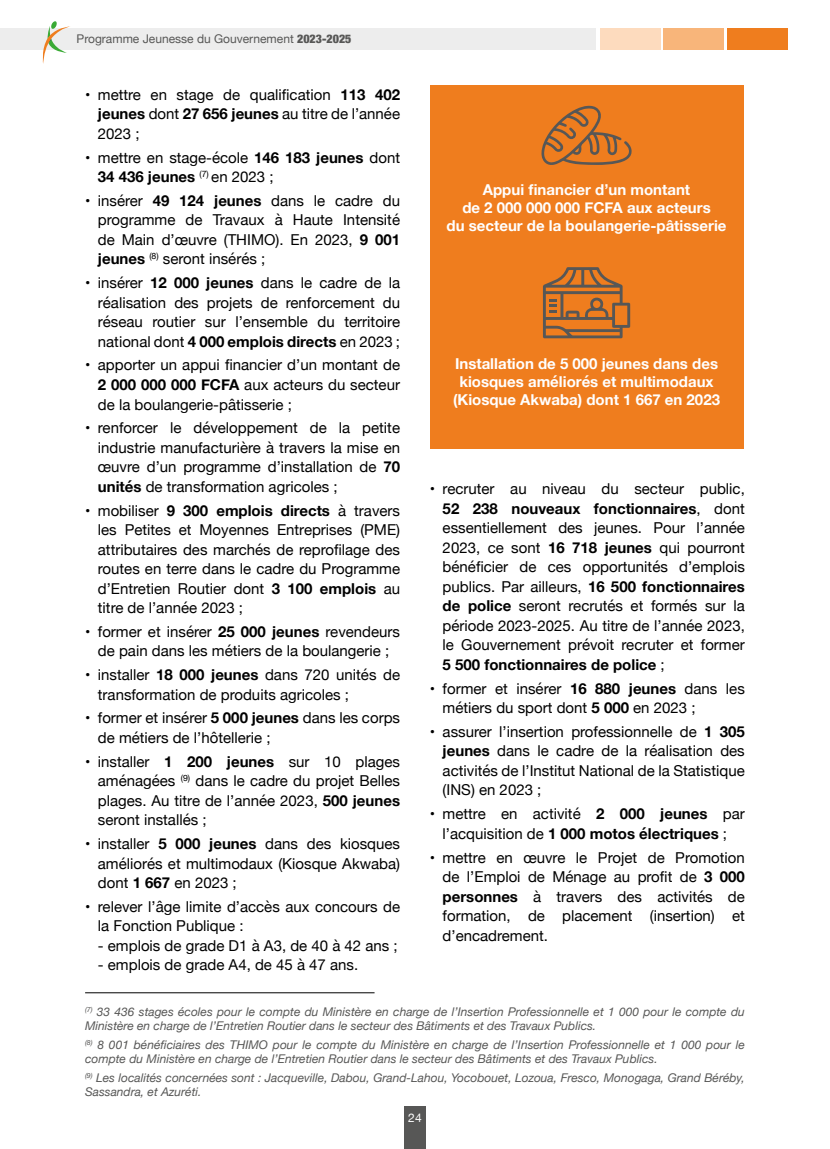
<style>
.page{position:relative;width:830px;height:1149px;background:#fff}
.page>*{position:absolute;margin:0;border:0;box-sizing:border-box;transform-origin:0 0}
.t1{font:15px/19.5px "Helvetica Neue";color:#000;text-align:justify}
.t2{font:700 15px/18px "Helvetica Neue";color:#fff;text-align:center}
.t3{font:italic 12px/14.4px "Helvetica Neue";color:#575756}
.t4{font:12px "Helvetica Neue";color:#575756}
.t5{font:12px "Helvetica Neue";color:#fff}
.s1{font-weight:900;font-stretch:condensed}
.s2{font-weight:700}
</style>
<div class="page">
<div style="left:404px;top:1105px;width:21px;height:43px;background:#575756"></div>
<div style="left:0;top:29px;width:595px;height:21px;background:#ededed"></div>
<div style="left:600px;top:29px;width:60px;height:21px;background:#fddbbe"></div>
<div style="left:663px;top:29px;width:60px;height:21px;background:#f8b57a"></div>
<div style="left:727px;top:29px;width:60px;height:21px;background:#ef7d1e"></div>
<svg style="left:41px;top:21px;width:30px;height:43px"></svg>
<hr style="left:85px;top:992px;width:289px;height:1px;background:#000">
<div style="left:430px;top:86px;width:313px;height:363px;background:#ef7d1e"></div>
<svg style="left:541px;top:105px;width:90px;height:60px"></svg>
<svg style="left:542px;top:267px;width:88px;height:71px"></svg>
<p class="t4" style="left:77px;top:30px;width:276px">Programme Jeunesse du Gouvernement <span class="s1">2023-2025</span></p>
<p class="t1" style="left:98px;top:85px;width:303px;text-indent:-13px">• mettre en stage de qualification <span class="s2">113 402 jeunes</span> dont <span class="s2">27 656 jeunes</span> au titre de l’année 2023 ;</p>
<p class="t1" style="left:98px;top:148px;width:303px;text-indent:-13px">• mettre en stage-école <span class="s2">146 183 jeunes</span> dont<br><span class="s2">34 436 jeunes</span> <sup>(7)</sup> en 2023 ;</p>
<p class="t1" style="left:98px;top:191px;width:303px;text-indent:-13px">• insérer <span class="s2">49 124 jeunes</span> dans le cadre du programme de Travaux à Haute Intensité de Main d’œuvre (THIMO). En 2023, <span class="s2">9 001 jeunes</span> <sup>(8)</sup> seront insérés ;</p>
<p class="t1" style="left:98px;top:274px;width:303px;text-indent:-13px">• insérer <span class="s2">12 000 jeunes</span> dans le cadre de la réalisation des projets de renforcement du réseau routier sur l’ensemble du territoire national dont <span class="s2">4 000 emplois directs</span> en 2023 ;</p>
<p class="t1" style="left:98px;top:356px;width:303px;text-indent:-13px">• apporter un appui financier d’un montant de <span class="s2">2 000 000 000 FCFA</span> aux acteurs du secteur de la boulangerie-pâtisserie ;</p>
<p class="t1" style="left:98px;top:419px;width:303px;text-indent:-13px">• renforcer le développement de la petite industrie manufacturière à travers la mise en œuvre d’un programme d’installation de <span class="s2">70 unités</span> de transformation agricoles ;</p>
<p class="t1" style="left:98px;top:501px;width:303px;text-indent:-13px">• mobiliser <span class="s2">9 300 emplois directs</span> à travers les Petites et Moyennes Entreprises (PME) attributaires des marchés de reprofilage des routes en terre dans le cadre du Programme d’Entretien Routier dont <span class="s2">3 100 emplois</span> au titre de l’année 2023 ;</p>
<p class="t1" style="left:85px;top:622px;width:316px;text-align:center">• former et insérer <span class="s2">25 000 jeunes</span> revendeurs de pain dans les métiers de la boulangerie ;</p>
<p class="t1" style="left:98px;top:665px;width:303px;text-indent:-13px">• installer <span class="s2">18 000 jeunes</span> dans 720 unités de transformation de produits agricoles ;</p>
<p class="t1" style="left:98px;top:709px;width:303px;text-indent:-13px">• former et insérer <span class="s2">5 000 jeunes</span> dans les corps de métiers de l’hôtellerie ;</p>
<p class="t1" style="left:98px;top:752px;width:303px;text-indent:-13px">• installer <span class="s2">1 200 jeunes</span> sur 10 plages aménagées <sup>(9)</sup> dans le cadre du projet Belles plages. Au titre de l’année 2023, <span class="s2">500 jeunes </span>seront installés ;</p>
<p class="t1" style="left:98px;top:834px;width:303px;text-indent:-13px">• installer <span class="s2">5 000 jeunes</span> dans des kiosques améliorés et multimodaux (Kiosque Akwaba) dont <span class="s2">1 667</span> en 2023 ;</p>
<p class="t1" style="left:98px;top:897px;width:303px;text-indent:-13px">• relever l’âge limite d’accès aux concours de la Fonction Publique :</p>
<p class="t1" style="left:98px;top:936px;width:301px">- emplois de grade D1 à A3, de 40 à 42 ans ;</p>
<p class="t1" style="left:98px;top:955px;width:262px">- emplois de grade A4, de 45 à 47 ans.</p>
<p class="t2" style="left:446px;top:181px;width:281px">Appui financier d’un montant<br>de 2 000 000 000 FCFA aux acteurs<br>du secteur de la boulangerie-pâtisserie</p>
<p class="t2" style="left:453px;top:354px;width:268px">Installation de 5 000 jeunes dans des kiosques améliorés et multimodaux (Kiosque Akwaba) dont 1 667 en 2023</p>
<p class="t1" style="left:442px;top:480px;width:303px;text-indent:-13px">• recruter au niveau du secteur public, <span class="s2">52 238 nouveaux fonctionnaires</span>, dont essentiellement des jeunes. Pour l’année 2023, ce sont <span class="s2">16 718 jeunes</span> qui pourront bénéficier de ces opportunités d’emplois publics. Par ailleurs, <span class="s2">16 500 fonctionnaires de police</span> seront recrutés et formés sur la période 2023-2025. Au titre de l’année 2023, le Gouvernement prévoit recruter et former <span class="s2">5 500 fonctionnaires de police</span> ;</p>
<p class="t1" style="left:442px;top:679px;width:303px;text-indent:-13px">• former et insérer <span class="s2">16 880 jeunes</span> dans les métiers du sport dont <span class="s2">5 000</span> en 2023 ;</p>
<p class="t1" style="left:442px;top:722px;width:303px;text-indent:-13px">• assurer l’insertion professionnelle de <span class="s2">1 305 jeunes</span> dans le cadre de la réalisation des activités de l’Institut National de la Statistique (INS) en 2023 ;</p>
<p class="t1" style="left:429px;top:804px;width:316px;text-align:center">• mettre en activité <span class="s2">2 000 jeunes</span> par l’acquisition de <span class="s2">1 000 motos électriques</span> ;</p>
<p class="t1" style="left:442px;top:848px;width:303px;text-indent:-13px">• mettre en œuvre le Projet de Promotion de l’Emploi de Ménage au profit de <span class="s2">3 000 personnes</span> à travers des activités de formation, de placement (insertion) et d’encadrement.</p>
<p class="t3" style="left:85px;top:1004px;width:661px"><sup>(7)</sup> 33 436 stages écoles pour le compte du Ministère en charge de l’Insertion Professionnelle et 1 000 pour le compte du<br>Ministère en charge de l’Entretien Routier dans le secteur des Bâtiments et des Travaux Publics.</p>
<p class="t3" style="left:85px;top:1037px;width:661px"><sup>(8)</sup> 8 001 bénéficiaires des THIMO pour le compte du Ministère en charge de l’Insertion Professionnelle et 1 000 pour le compte du Ministère en charge de l’Entretien Routier dans le secteur des Bâtiments et des Travaux Publics.</p>
<p class="t3" style="left:85px;top:1070px;width:661px"><sup>(9)</sup> Les localités concernées sont : Jacqueville, Dabou, Grand-Lahou, Yocobouet, Lozoua, Fresco, Monogaga, Grand Béréby,<br>Sassandra, et Azuréti.</p>
<p class="t5" style="left:408px;top:1108px;width:15px">24</p>
</div>
